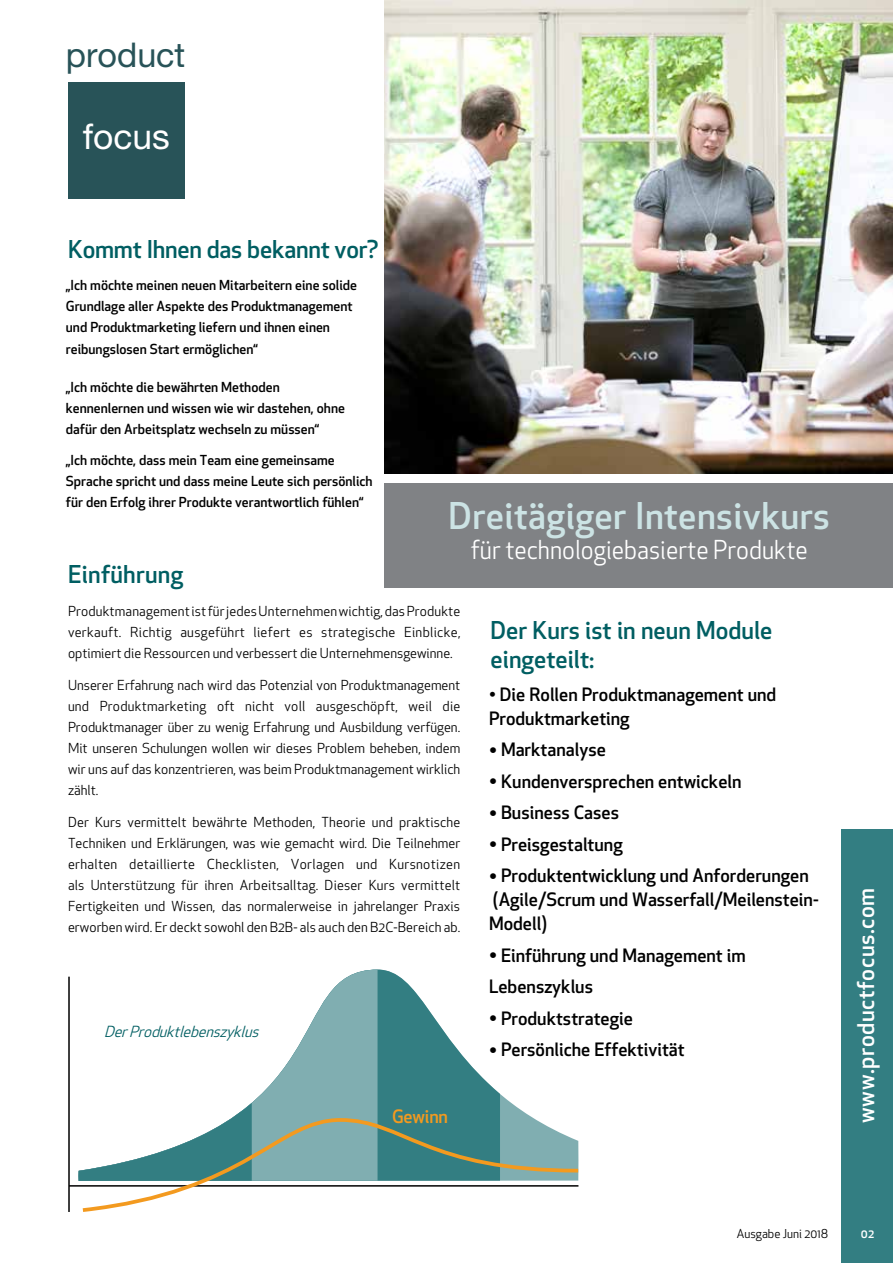
<style>
.page{position:relative;width:893px;height:1263px;background:#fff}
.page>*{position:absolute;margin:0;border:0;box-sizing:border-box;transform-origin:0 0}
.t1{font:500 36px "Apex New";letter-spacing:.01em;color:#cce3e4}
.t2{font:35.25px "Helvetica Neue";color:#fff}
.t3{font:34.05px "Helvetica Neue";color:#285358}
.t4{font:25.5px "Apex New";color:#fff;scale:.95 1}
.t5{font:500 24px/28.8px "Apex New";color:#005e62}
.t6{font:500 22.5px "Apex New";letter-spacing:.025em;color:#fff}
.t7{font:500 18px/24px "Apex New";color:#000}
.t8{font:500 18px "Apex New";letter-spacing:-.01em;color:#f39a1f}
.t9{font:italic 15px "Apex New";color:#005e62}
.t10{font:13.5px/21px "Apex New";color:#000;text-align:justify}
.t11{font:500 13.5px/21px "Apex New";color:#000}
.t12{font:12px "Apex New";color:#000}
.t13{font:500 12px "Apex New";color:#fff}
.s1{font-size:21px}
</style>
<div class="page">
<img style="left:385px;top:0;width:508px;height:473px">
<div style="left:385px;top:483px;width:508px;height:105px;background:#808285"></div>
<div style="left:842px;top:829px;width:51px;height:434px;background:#337e82"></div>
<svg style="left:378px;top:969px;width:122px;height:147px;fill:#337e82"></svg>
<svg style="left:251px;top:969px;width:127px;height:147px;fill:#80aeb1"></svg>
<svg style="left:78px;top:1103px;width:174px;height:78px"></svg>
<hr style="left:69px;top:1185px;width:509px;height:1px;background:#000">
<hr style="left:68px;top:977px;width:2px;height:235px;background:#000">
<svg style="left:79px;top:1116px;width:500px;height:96px"></svg>
<div style="left:68px;top:82px;width:117px;height:117px;background:#285358"></div>
<h3 class="t3" style="left:66px;top:35px;width:121px">product</h3>
<h2 class="t2" style="left:83px;top:115px;width:88px">focus</h2>
<h3 class="t5" style="left:68px;top:235px;width:312px">Kommt Ihnen das bekannt vor?</h3>
<p class="t11" style="left:66px;top:275px;width:293px">„Ich möchte meinen neuen Mitarbeitern eine solide Grundlage aller Aspekte des Produktmanagement und Produktmarketing liefern und ihnen einen reibungslosen Start ermöglichen“</p>
<p class="t11" style="left:66px;top:376px;width:281px">„Ich möchte die bewährten Methoden kennenlernen und wissen wie wir dastehen, ohne dafür den Arbeitsplatz wechseln zu müssen“</p>
<p class="t11" style="left:66px;top:450px;width:308px">„Ich möchte, dass mein Team eine gemeinsame<br>Sprache spricht und dass meine Leute sich persönlich für den Erfolg ihrer Produkte verantwortlich fühlen“</p>
<h3 class="t5" style="left:68px;top:559px;width:117px">Einführung</h3>
<h1 class="t1" style="left:449px;top:491px;width:383px">Dreitägiger Intensivkurs</h1>
<h3 class="t4" style="left:471px;top:534px;width:356px">für technologiebasierte Produkte</h3>
<p class="t10" style="left:68px;top:601px;width:394px">Produktmanagement ist für jedes Unternehmen wichtig, das Produkte verkauft. Richtig ausgeführt liefert es strategische Einblicke, optimiert die Ressourcen und verbessert die Unternehmensgewinne.</p>
<p class="t10" style="left:68px;top:674px;width:394px">Unserer Erfahrung nach wird das Potenzial von Produktmanagement und Produktmarketing oft nicht voll ausgeschöpft, weil die Produktmanager über zu wenig Erfahrung und Ausbildung verfügen.<br>Mit unseren Schulungen wollen wir dieses Problem beheben, indem wir uns auf das konzentrieren, was beim Produktmanagement wirklich zählt.</p>
<p class="t10" style="left:68px;top:811px;width:394px">Der Kurs vermittelt bewährte Methoden, Theorie und praktische Techniken und Erklärungen, was wie gemacht wird. Die Teilnehmer erhalten detaillierte Checklisten, Vorlagen und Kursnotizen als Unterstützung für ihren Arbeitsalltag. Dieser Kurs vermittelt Fertigkeiten und Wissen, das normalerweise in jahrelanger Praxis erworben wird. Er deckt sowohl den B2B- als auch den B2C-Bereich ab.</p>
<p class="t9" style="left:104px;top:1022px;width:161px">DerProduktlebenszyklus</p>
<h3 class="t8" style="left:392px;top:1105px;width:58px">Gewinn</h3>
<h3 class="t5" style="left:491px;top:615px;width:283px">Der Kurs ist in neun Module eingeteilt:</h3>
<h3 class="t7" style="left:489px;top:682px;width:289px">• Die Rollen Produktmanagement und<br>Produktmarketing</h3>
<h3 class="t7" style="left:489px;top:737px;width:118px"><span class="s1">•</span> Marktanalyse</h3>
<h3 class="t7" style="left:489px;top:769px;width:254px"><span class="s1">•</span> Kundenversprechen entwickeln</h3>
<h3 class="t7" style="left:489px;top:800px;width:132px"><span class="s1">•</span> Business Cases</h3>
<h3 class="t7" style="left:489px;top:832px;width:135px"><span class="s1">•</span> Preisgestaltung</h3>
<h3 class="t7" style="left:489px;top:863px;width:331px"><span class="s1">•</span> Produktentwicklung und Anforderungen (Agile/Scrum und Wasserfall/Meilenstein-<br>Modell)</h3>
<h3 class="t7" style="left:489px;top:939px;width:258px;line-height:31.5px"><span class="s1">•</span> Einführung und Management im<br>Lebenszyklus</h3>
<h3 class="t7" style="left:489px;top:1006px;width:145px"><span class="s1">•</span> Produktstrategie</h3>
<h3 class="t7" style="left:489px;top:1037px;width:197px"><span class="s1">•</span> Persönliche Effektivität</h3>
<h3 class="t6" style="left:851px;top:1123px;width:237px;rotate:-90deg">www.productfocus.com</h3>
<p class="t12" style="left:737px;top:1226px;width:93px">Ausgabe Juni 2018</p>
<p class="t13" style="left:861px;top:1225px;width:15px">02</p>
</div>
